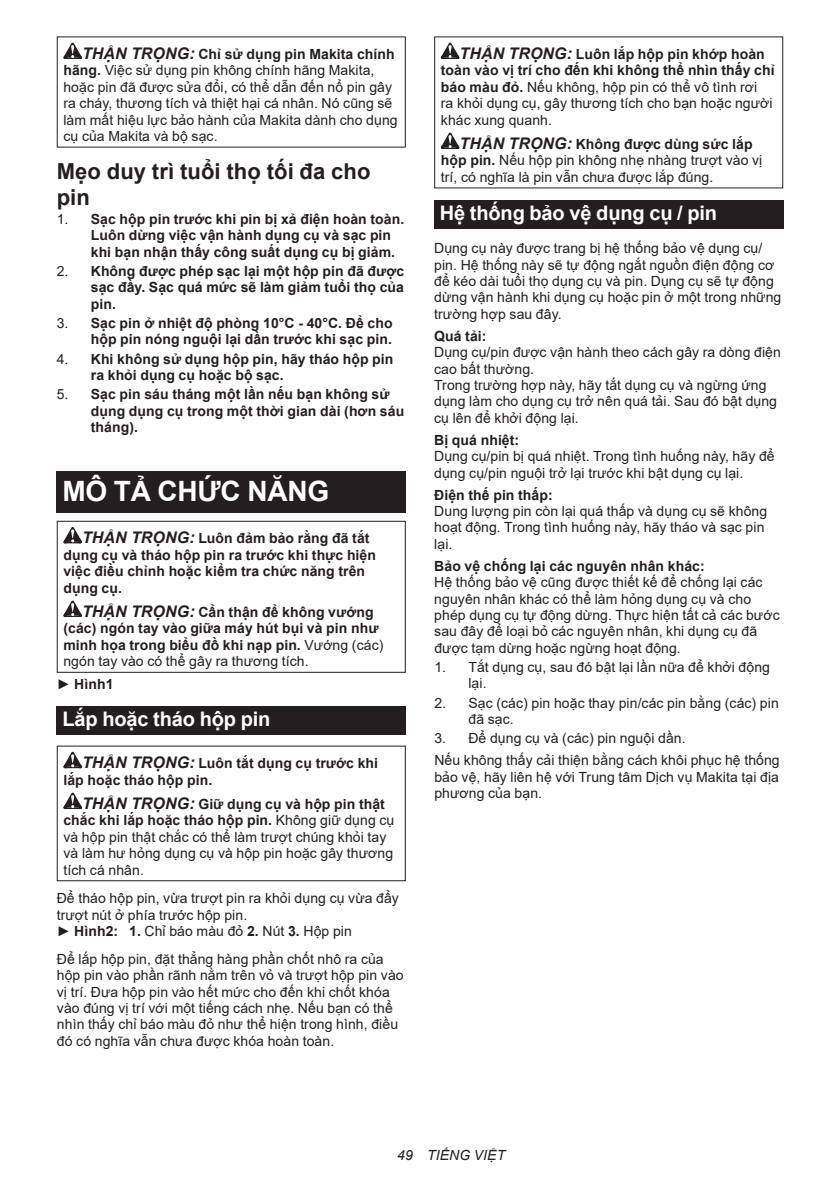
<style>
.page{position:relative;width:840px;height:1191px;background:#fff}
.page>*{position:absolute;margin:0;border:0;box-sizing:border-box;transform-origin:0 0}
.t1{font:700 28px "Arial";letter-spacing:-.01em;color:#fff}
.t2{font:700 22px/25.8px "Arial";letter-spacing:.005em;color:#231f20}
.t3{font:700 20px "Arial";letter-spacing:-.01em;color:#fff}
.t4{font:14px/16.4px "Arial";letter-spacing:.005em;color:#231f20}
.t5{font:700 14px/16.4px "Arial";letter-spacing:.005em;color:#231f20}
.t6{font:italic 14px "Arial";letter-spacing:.005em;color:#231f20}
.s1{font-weight:700;font-style:italic;font-size:16px}
.s2{font-weight:700}
.s3{font-weight:400}
.s4{font-style:italic;font-size:16px}
</style>
<div class="page">
<svg style="left:63px;top:43px;width:19px;height:16px"></svg>
<div style="left:57px;top:472px;width:348px;height:41px;background:#231f20"></div>
<svg style="left:63px;top:527px;width:19px;height:16px"></svg>
<svg style="left:63px;top:600px;width:19px;height:17px"></svg>
<div style="left:57px;top:521px;width:348px;height:152px;border:1px solid #231f20"></div>
<div style="left:57px;top:706px;width:348px;height:28px;background:#231f20"></div>
<svg style="left:63px;top:752px;width:19px;height:16px"></svg>
<svg style="left:63px;top:792px;width:19px;height:17px"></svg>
<div style="left:57px;top:745px;width:348px;height:136px;border:1px solid #231f20"></div>
<svg style="left:440px;top:43px;width:19px;height:16px"></svg>
<svg style="left:440px;top:133px;width:19px;height:16px"></svg>
<div style="left:434px;top:200px;width:348px;height:28px;background:#231f20"></div>
<p class="t4" style="left:63px;top:46px;width:335px;text-indent:19px"><span class="s1">THẬN TRỌNG:</span> <span class="s2">Chỉ sử dụng pin Makita chính hãng.</span> Việc sử dụng pin không chính hãng Makita, hoặc pin đã được sửa đổi, có thể dẫn đến nổ pin gây ra cháy, thương tích và thiệt hại cá nhân. Nó cũng sẽ làm mất hiệu lực bảo hành của Makita dành cho dụng cụ của Makita và bộ sạc.</p>
<h2 class="t2" style="left:57px;top:159px;width:315px">Mẹo duy trì tuổi thọ tối đa cho pin</h2>
<p class="t5" style="left:91px;top:211px;width:315px;text-indent:-34px"><span class="s3">1.</span> Sạc hộp pin trước khi pin bị xả điện hoàn toàn.<br>Luôn dừng việc vận hành dụng cụ và sạc pin khi bạn nhận thấy công suất dụng cụ bị giảm.</p>
<p class="t5" style="left:91px;top:263px;width:315px;text-align:justify;text-indent:-34px"><span class="s3">2.</span> Không được phép sạc lại một hộp pin đã được sạc đầy. Sạc quá mức sẽ làm giảm tuổi thọ của pin.</p>
<p class="t5" style="left:57px;top:315px;width:337px;text-align:right"><span class="s3">3.</span> Sạc pin ở nhiệt độ phòng 10°C - 40°C. Ðể cho hộp pin nóng nguội lại dần trước khi sạc pin.</p>
<p class="t5" style="left:91px;top:350px;width:304px;text-indent:-34px"><span class="s3">4.</span> Khi không sử dụng hộp pin, hãy tháo hộp pin ra khỏi dụng cụ hoặc bộ sạc.</p>
<p class="t5" style="left:91px;top:386px;width:315px;text-indent:-34px"><span class="s3">5.</span> Sạc pin sáu tháng một lần nếu bạn không sử dụng dụng cụ trong một thời gian dài (hơn sáu tháng).</p>
<h1 class="t1" style="left:62px;top:472px;width:268px">MÔ TẢ CHỨC NĂNG</h1>
<p class="t5" style="left:63px;top:530px;width:314px;text-indent:19px"><span class="s4">THẬN TRỌNG:</span> Luôn đảm bảo rằng đã tắt dụng cụ và tháo hộp pin ra trước khi thực hiện việc điều chỉnh hoặc kiểm tra chức năng trên dụng cụ.</p>
<p class="t5" style="left:63px;top:604px;width:321px;text-indent:19px"><span class="s4">THẬN TRỌNG:</span> Cẩn thận để không vướng (các) ngón tay vào giữa máy hút bụi và pin như minh họa trong biểu đồ khi nạp pin. <span class="s3">Vướng (các) ngón tay vào có thể gây ra thương tích.</span></p>
<p class="t5" style="left:57px;top:676px;width:58px"><span class="s3">►</span> Hình1</p>
<h3 class="t3" style="left:62px;top:705px;width:209px">Lắp hoặc tháo hộp pin</h3>
<p class="t5" style="left:63px;top:755px;width:316px;text-indent:19px"><span class="s4">THẬN TRỌNG:</span> Luôn tắt dụng cụ trước khi lắp hoặc tháo hộp pin.</p>
<p class="t4" style="left:63px;top:796px;width:332px;text-indent:19px"><span class="s1">THẬN TRỌNG:</span> <span class="s2">Giữ dụng cụ và hộp pin thật chắc khi lắp hoặc tháo hộp pin.</span> Không giữ dụng cụ và hộp pin thật chắc có thể làm trượt chúng khỏi tay và làm hư hỏng dụng cụ và hộp pin hoặc gây thương tích cá nhân.</p>
<p class="t4" style="left:57px;top:890px;width:343px">Để tháo hộp pin, vừa trượt pin ra khỏi dụng cụ vừa đẩy trượt nút ở phía trước hộp pin.<br>► <span class="s2">Hình2: 1.</span> Chỉ báo màu đỏ <span class="s2">2.</span> Nút <span class="s2">3.</span> Hộp pin</p>
<p class="t4" style="left:57px;top:950px;width:348px">Để lắp hộp pin, đặt thẳng hàng phần chốt nhô ra của hộp pin vào phần rãnh nằm trên vỏ và trượt hộp pin vào vị trí. Đưa hộp pin vào hết mức cho đến khi chốt khóa vào đúng vị trí với một tiếng cách nhẹ. Nếu bạn có thể nhìn thấy chỉ báo màu đỏ như thể hiện trong hình, điều đó có nghĩa vẫn chưa được khóa hoàn toàn.</p>
<p class="t4" style="left:440px;top:46px;width:335px;text-indent:19px"><span class="s1">THẬN TRỌNG:</span> <span class="s2">Luôn lắp hộp pin khớp hoàn toàn vào vị trí cho đến khi không thể nhìn thấy chỉ báo màu đỏ.</span> Nếu không, hộp pin có thể vô tình rơi<br>ra khỏi dụng cụ, gây thương tích cho bạn hoặc người khác xung quanh.</p>
<p class="t4" style="left:440px;top:136px;width:323px;text-indent:19px"><span class="s1">THẬN TRỌNG:</span> <span class="s2">Không được dùng sức lắp hộp pin.</span> Nếu hộp pin không nhẹ nhàng trượt vào vị trí, có nghĩa là pin vẫn chưa được lắp đúng.</p>
<h3 class="t3" style="left:439px;top:199px;width:279px">Hệ thống bảo vệ dụng cụ / pin</h3>
<p class="t4" style="left:434px;top:240px;width:348px">Dụng cụ này được trang bị hệ thống bảo vệ dụng cụ/ pin. Hệ thống này sẽ tự động ngắt nguồn điện động cơ để kéo dài tuổi thọ dụng cụ và pin. Dụng cụ sẽ tự động dừng vận hành khi dụng cụ hoặc pin ở một trong những trường hợp sau đây.</p>
<p class="t5" style="left:434px;top:328px;width:54px">Quá tải:</p>
<p class="t4" style="left:434px;top:344px;width:348px">Dụng cụ/pin được vận hành theo cách gây ra dòng điện cao bất thường.<br>Trong trường hợp này, hãy tắt dụng cụ và ngừng ứng dụng làm cho dụng cụ trở nên quá tải. Sau đó bật dụng cụ lên để khởi động lại.</p>
<p class="t5" style="left:434px;top:432px;width:86px">Bị quá nhiệt:</p>
<p class="t4" style="left:434px;top:448px;width:342px">Dụng cụ/pin bị quá nhiệt. Trong tình huống này, hãy để dụng cụ/pin nguội trở lại trước khi bật dụng cụ lại.</p>
<p class="t5" style="left:434px;top:486px;width:120px">Điện thế pin thấp:</p>
<p class="t4" style="left:434px;top:503px;width:334px">Dung lượng pin còn lại quá thấp và dụng cụ sẽ không hoạt động. Trong tình huống này, hãy tháo và sạc pin lại.</p>
<p class="t5" style="left:434px;top:558px;width:272px">Bảo vệ chống lại các nguyên nhân khác:</p>
<p class="t4" style="left:434px;top:574px;width:346px">Hệ thống bảo vệ cũng được thiết kế để chống lại các nguyên nhân khác có thể làm hỏng dụng cụ và cho phép dụng cụ tự động dừng. Thực hiện tất cả các bước sau đây để loại bỏ các nguyên nhân, khi dụng cụ đã được tạm dừng hoặc ngừng hoạt động.</p>
<p class="t4" style="left:468px;top:659px;width:303px;text-indent:-34px">1. Tắt dụng cụ, sau đó bật lại lần nữa để khởi động lại.</p>
<p class="t4" style="left:468px;top:694px;width:312px;text-indent:-34px">2. Sạc (các) pin hoặc thay pin/các pin bằng (các) pin đã sạc.</p>
<p class="t4" style="left:434px;top:727px;width:346px;line-height:22px">3. Để dụng cụ và (các) pin nguội dần.<br>Nếu không thấy cải thiện bằng cách khôi phục hệ thống</p>
<p class="t4" style="left:434px;top:768px;width:346px">bảo vệ, hãy liên hệ với Trung tâm Dịch vụ Makita tại địa phương của bạn.</p>
<p class="t6" style="left:397px;top:1146px;width:109px">49 TIẾNG VIỆT</p>
</div>
